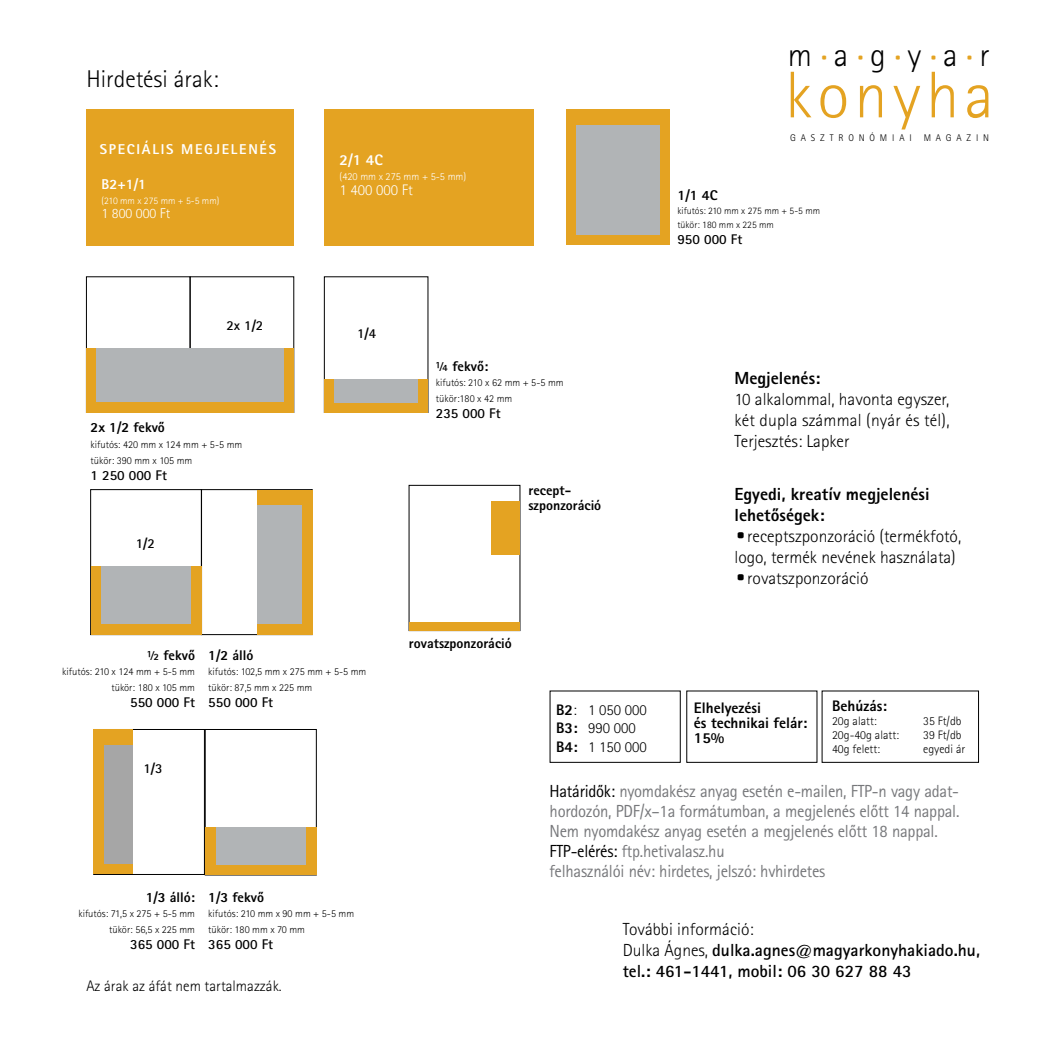
<style>
.page{position:relative;width:1042px;height:1042px;background:#fff}
.page>*{position:absolute;margin:0;border:0;box-sizing:border-box;transform-origin:0 0}
.t1{font:65.98px "Rotis Sans M Light";letter-spacing:.08em;color:#e4a322}
.t2{font:32.73px "Rotis Sans M Light";color:#000}
.t3{font:24.15px "Rotis Sans M Light";color:#000}
.t4{font:17.5px/20.1px "Rotis Sans M Reg";letter-spacing:-.015em;color:#77787b;scale:.95 1}
.t5{font:17.5px/21px "Rotis Sans M Light";color:#000}
.t6{font:700 17.5px/21px "Rotis Sans M Reg";color:#000}
.t7{font:17.5px/21px "Rotis Sans MX Bold";color:#000}
.t8{font:15.22px/18.4px "Rotis Sans M Light";color:#000}
.t9{font:15.22px/15.2px "Rotis Sans MX Bold";color:#000}
.t10{font:15.22px "Rotis Sans M Light";color:#fff}
.t11{font:15.22px "Rotis Sans MX Bold";color:#fff}
.t12{font:14.17px "Rotis Sans MX Bold";letter-spacing:.12em;color:#fff}
.t13{font:14.17px "Rotis Sans M Light";color:#fff}
.t14{font:14.17px "Rotis Sans MX Bold";color:#000}
.t15{font:14px/15.8px "Rotis Sans MX Bold";color:#000}
.t16{font:700 14px "Rotis Sans M Reg";color:#000}
.t17{font:700 13.65px "Rotis Sans M Reg";color:#000}
.t18{font:12.25px "Rotis Sans M Light";color:#000}
.t19{font:11.38px "OCRA Std";color:#e4a322}
.t20{font:10.67px "Rotis Sans M Light";color:#fff}
.t21{font:10.5px/15.8px "Rotis Sans M Light";color:#000}
.t22{font:9.97px/14.2px "Rotis Sans M Light";color:#000}
.t23{font:9.97px "Rotis Sans M Light";color:#fff}
.t24{font:9.62px "Rotis Sans M Light";letter-spacing:.5em;color:#000}
.s1{font-family:"Rotis Sans M Light";font-size:32.73px;color:#000}
.s2{font-family:"OCRA Std"}
.s3{font-family:"Rotis Sans MX Bold"}
.s4{color:#000}
.s5{font-family:"Rotis Sans M Light";font-weight:400}
</style>
<div class="page">
<div style="left:566px;top:109px;width:104px;height:136px;background:#e4a322"></div>
<div style="left:576px;top:125px;width:84px;height:110px;background:#b1b4b6"></div>
<div style="left:409px;top:622px;width:111px;height:8px;background:#e4a322"></div>
<div style="left:324px;top:109px;width:105px;height:137px;background:#e4a322"></div>
<div style="left:429px;top:109px;width:105px;height:137px;background:#e4a322"></div>
<div style="left:86px;top:109px;width:104px;height:136px;background:#e4a322"></div>
<div style="left:190px;top:109px;width:104px;height:136px;background:#e4a322"></div>
<div style="left:549px;top:690px;width:132px;height:73px;border:1px solid #000"></div>
<div style="left:686px;top:690px;width:131px;height:73px;border:1px solid #000"></div>
<div style="left:821px;top:690px;width:158px;height:73px;border:1px solid #000"></div>
<div style="left:201px;top:489px;width:111px;height:146px;border:1px solid #000"></div>
<div style="left:257px;top:489px;width:55px;height:145px;background:#e4a322"></div>
<div style="left:257px;top:505px;width:45px;height:119px;background:#b1b4b6"></div>
<div style="left:91px;top:489px;width:110px;height:146px;border:1px solid #000"></div>
<div style="left:91px;top:566px;width:110px;height:68px;background:#e4a322"></div>
<div style="left:101px;top:566px;width:90px;height:58px;background:#b1b4b6"></div>
<div style="left:86px;top:348px;width:208px;height:64px;background:#e4a322"></div>
<div style="left:324px;top:277px;width:104px;height:135px;border:1px solid #000"></div>
<div style="left:324px;top:379px;width:104px;height:33px;background:#e4a322"></div>
<div style="left:334px;top:379px;width:84px;height:24px;background:#b1b4b6"></div>
<div style="left:94px;top:729px;width:39px;height:145px;background:#e4a322"></div>
<div style="left:104px;top:745px;width:29px;height:119px;background:#a6a6a6"></div>
<div style="left:205px;top:729px;width:111px;height:146px;border:1px solid #000"></div>
<div style="left:205px;top:827px;width:111px;height:48px;background:#e4a322"></div>
<div style="left:216px;top:827px;width:90px;height:37px;background:#b1b4b6"></div>
<div style="left:97px;top:348px;width:187px;height:54px;background:#b1b4b6"></div>
<div style="left:492px;top:502px;width:28px;height:53px;background:#e4a322"></div>
<h3 class="t3" style="left:86px;top:65px;width:134px">Hirdetési árak:</h3>
<h3 class="t12" style="left:100px;top:140px;width:178px">SPECIÁLIS MEGJELENÉS</h3>
<h3 class="t12" style="left:102px;top:175px;width:46px">B2+1/1</h3>
<p class="t23" style="left:102px;top:194px;width:119px">(210 mm x 275 mm + 5-5 mm)</p>
<h3 class="t13" style="left:102px;top:205px;width:70px">1 800 000 Ft</h3>
<p class="t17" style="left:226px;top:316px;width:38px">2x 1/2</p>
<h3 class="t15" style="left:91px;top:419px;width:76px">2x 1/2 fekvő</h3>
<p class="t21" style="left:91px;top:436px;width:153px">kifutós: 420 mm x 124 mm + 5-5 mm tükör: 390 mm x 105 mm</p>
<h3 class="t16" style="left:91px;top:466px;width:78px">1 250 000 Ft</h3>
<p class="t17" style="left:136px;top:534px;width:21px">1/2</p>
<h3 class="t11" style="left:340px;top:150px;width:45px">2/1 4C</h3>
<p class="t20" style="left:340px;top:170px;width:128px">(420 mm x 275 mm + 5-5 mm)</p>
<h3 class="t10" style="left:340px;top:181px;width:75px">1 400 000 Ft</h3>
<p class="t17" style="left:357px;top:324px;width:21px">1/4</p>
<h3 class="t15" style="left:436px;top:358px;width:54px">¼ fekvő:</h3>
<p class="t21" style="left:436px;top:375px;width:129px">kifutós: 210 x 62 mm + 5-5 mm tükör:180 x 42 mm</p>
<h3 class="t16" style="left:436px;top:404px;width:66px">235 000 Ft</h3>
<h3 class="t15" style="left:528px;top:482px;width:74px">recept&shy;szponzoráció</h3>
<h2 class="t2" style="left:788px;top:36px;width:26px">m</h2>
<p class="t19" style="left:820px;top:53px;width:30px">• <span class="s1">a</span></p>
<p class="t19" style="left:856px;top:53px;width:31px">• <span class="s1">g</span></p>
<p class="t19" style="left:894px;top:53px;width:29px">• <span class="s1">y</span></p>
<p class="t19" style="left:929px;top:53px;width:30px">• <span class="s1">a</span></p>
<p class="t19" style="left:965px;top:53px;width:26px">• <span class="s1">r</span></p>
<h1 class="t1" style="left:785px;top:57px;width:210px">konyha</h1>
<p class="t24" style="left:790px;top:132px;width:19px">g as</p>
<p class="t24" style="left:820px;top:132px;width:20px">z tron</p>
<p class="t24" style="left:869px;top:132px;width:64px">óm iai ma</p>
<p class="t24" style="left:946px;top:132px;width:43px">gazin</p>
<h3 class="t14" style="left:677px;top:186px;width:42px">1/1 4C</h3>
<p class="t22" style="left:677px;top:204px;width:144px">kifutós: 210 mm x 275 mm + 5-5 mm tükör: 180 mm x 225 mm</p>
<h3 class="t16" style="left:677px;top:230px;width:66px">950 000 Ft</h3>
<h3 class="t7" style="left:734px;top:367px;width:87px">Megjelenés:</h3>
<h3 class="t5" style="left:734px;top:389px;width:217px;text-align:justify">10 alkalommal, havonta egyszer, két dupla számmal (nyár és tél), Terjesztés: Lapker</h3>
<h3 class="t7" style="left:734px;top:483px;width:197px">Egyedi, kreatív megjelenési lehetőségek:</h3>
<h3 class="t5" style="left:734px;top:525px;width:228px"><span class="s2">•</span>receptszponzoráció (termékfotó, logo, termék nevének használata)</h3>
<h3 class="t5" style="left:734px;top:567px;width:136px"><span class="s2">•</span>rovatszponzoráció</h3>
<h3 class="t15" style="left:147px;top:647px;width:50px">½ fekvő</h3>
<p class="t21" style="left:62px;top:664px;width:134px;text-align:right">kifutós: 210 x 124 mm + 5-5 mm tükör: 180 x 105 mm</p>
<h3 class="t16" style="left:130px;top:693px;width:66px">550 000 Ft</h3>
<h3 class="t15" style="left:208px;top:647px;width:47px">1/2 álló</h3>
<p class="t21" style="left:208px;top:664px;width:160px">kifutós: 102,5 mm x 275 mm + 5-5 mm tükör: 87,5 mm x 225 mm</p>
<h3 class="t16" style="left:208px;top:693px;width:66px">550 000 Ft</h3>
<p class="t17" style="left:143px;top:759px;width:21px">1/3</p>
<h3 class="t15" style="left:146px;top:889px;width:51px">1/3 álló:</h3>
<p class="t21" style="left:78px;top:906px;width:118px;text-align:right">kifutós: 71,5 x 275 + 5-5 mm tükör: 56,5 x 225 mm</p>
<h3 class="t16" style="left:130px;top:935px;width:66px">365 000 Ft</h3>
<h3 class="t15" style="left:208px;top:889px;width:57px">1/3 fekvő</h3>
<p class="t21" style="left:208px;top:906px;width:147px">kifutós: 210 mm x 90 mm + 5-5 mm tükör: 180 mm x 70 mm</p>
<h3 class="t16" style="left:208px;top:935px;width:66px">365 000 Ft</h3>
<h3 class="t8" style="left:86px;top:976px;width:197px">Az árak az áfát nem tartalmazzák.</h3>
<h3 class="t15" style="left:409px;top:635px;width:104px">rovatszponzoráció</h3>
<h3 class="t8" style="left:556px;top:701px;width:92px"><span class="s3">B2</span>: 1 050 000<br><span class="s3">B3:</span> 990 000<br><span class="s3">B4:</span> 1 150 000</h3>
<h3 class="t9" style="left:832px;top:698px;width:56px">Behúzás:</h3>
<h3 class="t9" style="left:694px;top:699px;width:115px">Elhelyezési<br>és technikai felár:<br>15%</h3>
<p class="t18" style="left:832px;top:714px;width:46px">20g alatt:</p>
<p class="t18" style="left:923px;top:714px;width:40px">35 Ft/db</p>
<p class="t18" style="left:832px;top:728px;width:69px">20g-40g alatt:</p>
<p class="t18" style="left:923px;top:728px;width:40px">39 Ft/db</p>
<p class="t18" style="left:832px;top:742px;width:50px">40g felett:</p>
<p class="t18" style="left:923px;top:742px;width:44px">egyedi ár</p>
<p class="t4" style="left:549px;top:780px;width:433px"><span class="s4">Határidők:</span> nyomdakész anyag esetén e-mailen, FTP-n vagy adat&shy;hordozón, PDF/x–1a formátumban, a megjelenés előtt 14 nappal.<br>Nem nyomdakész anyag esetén a megjelenés előtt 18 nappal.<br><span class="s4">FTP-elérés:</span> ftp.hetivalasz.hu<br>felhasználói név: hirdetes, jelszó: hvhirdetes</p>
<h3 class="t5" style="left:623px;top:919px;width:132px">További információ:</h3>
<h3 class="t6" style="left:623px;top:939px;width:359px"><span class="s5">Dulka Ágnes,</span> dulka.agnes@magyarkonyhakiado.hu, tel.: 461-1441, mobil: 06 30 627 88 43</h3>
</div>
